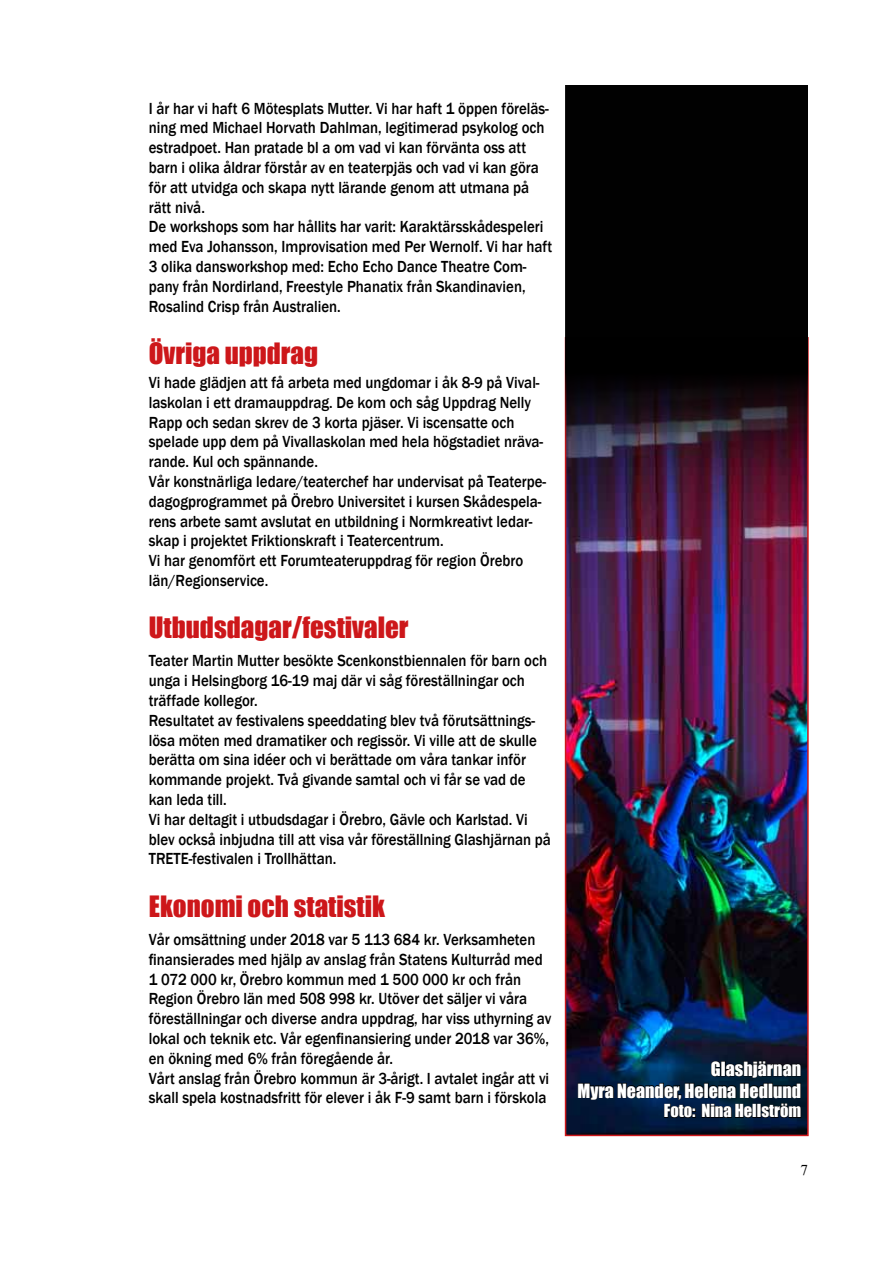
<style>
.page{position:relative;width:893px;height:1263px;background:#fff}
.page>*{position:absolute;margin:0;border:0;box-sizing:border-box;transform-origin:0 0}
.t1{font:27px "Impact";color:#cd171a}
.t2{font:18px/21.6px "Impact";color:#fff;text-align:right}
.t3{font:500 16.5px/19.8px "Franklin Gothic";color:#000;scale:.9 1}
.t4{font:16.5px "Impact";color:#fff}
.t5{font:15px "Times New Roman";color:#000}
</style>
<div class="page">
<img style="left:568px;top:474px;width:238px;height:659px">
<div style="left:565px;top:337px;width:244px;height:799px;border:2px solid #cd171a"></div>
<svg style="left:566px;top:85px;width:242px;height:389px;background:#0b060a"></svg>
<svg style="left:577px;top:1060px;width:224px;height:58px;background:#021a33"></svg>
<p class="t3" style="left:149px;top:98px;width:450px">I år har vi haft 6 Mötesplats Mutter. Vi har haft 1 öppen föreläs&shy;ning med Michael Horvath Dahlman, legitimerad psykolog och estradpoet. Han pratade bl a om vad vi kan förvänta oss att barn i olika åldrar förstår av en teaterpjäs och vad vi kan göra för att utvidga och skapa nytt lärande genom att utmana på rätt nivå.<br>De workshops som har hållits har varit: Karaktärsskådespeleri med Eva Johansson, Improvisation med Per Wernolf. Vi har haft 3 olika dansworkshop med: Echo Echo Dance Theatre Com&shy;pany från Nordirland, Freestyle Phanatix från Skandinavien, Rosalind Crisp från Australien.</p>
<h1 class="t1" style="left:149px;top:332px;width:171px">Övriga uppdrag</h1>
<p class="t3" style="left:149px;top:373px;width:443px">Vi hade glädjen att få arbeta med ungdomar i åk 8-9 på Vival&shy;laskolan i ett dramauppdrag. De kom och såg Uppdrag Nelly Rapp och sedan skrev de 3 korta pjäser. Vi iscensatte och spelade upp dem på Vivallaskolan med hela högstadiet nräva&shy;rande. Kul och spännande.<br>Vår konstnärliga ledare/teaterchef har undervisat på Teaterpe&shy;dagogprogrammet på Örebro Universitet i kursen Skådespela&shy;rens arbete samt avslutat en utbildning i Normkreativt ledar&shy;skap i projektet Friktionskraft i Teatercentrum.<br>Vi har genomfört ett Forumteateruppdrag för region Örebro län/Regionservice.</p>
<h1 class="t1" style="left:149px;top:607px;width:261px">Utbudsdagar/festivaler</h1>
<p class="t3" style="left:149px;top:651px;width:448px">Teater Martin Mutter besökte Scenkonstbiennalen för barn och unga i Helsingborg 16-19 maj där vi såg föreställningar och träffade kollegor.<br>Resultatet av festivalens speeddating blev två förutsättnings&shy;lösa möten med dramatiker och regissör. Vi ville att de skulle berätta om sina idéer och vi berättade om våra tankar inför kommande projekt. Två givande samtal och vi får se vad de kan leda till.<br>Vi har deltagit i utbudsdagar i Örebro, Gävle och Karlstad. Vi blev också inbjudna till att visa vår föreställning Glashjärnan på TRETE-festivalen i Trollhättan.</p>
<h1 class="t1" style="left:149px;top:885px;width:238px">Ekonomi och statistik</h1>
<p class="t3" style="left:149px;top:930px;width:449px">Vår omsättning under 2018 var 5 113 684 kr. Verksamheten finansierades med hjälp av anslag från Statens Kulturråd med 1 072 000 kr, Örebro kommun med 1 500 000 kr och från Region Örebro län med 508 998 kr. Utöver det säljer vi våra föreställningar och diverse andra uppdrag, har viss uthyrning av lokal och teknik etc. Vår egenfinansiering under 2018 var 36%, en ökning med 6% från föregående år.<br>Vårt anslag från Örebro kommun är 3-årigt. I avtalet ingår att vi skall spela kostnadsfritt för elever i åk F-9 samt barn i förskola</p>
<p class="t2" style="left:577px;top:1057px;width:225px">Glashjärnan<br>Myra Neander, Helena Hedlund</p>
<p class="t4" style="left:664px;top:1098px;width:139px">Foto: Nina Hellström</p>
<p class="t5" style="left:800px;top:1160px;width:9px">7</p>
</div>
